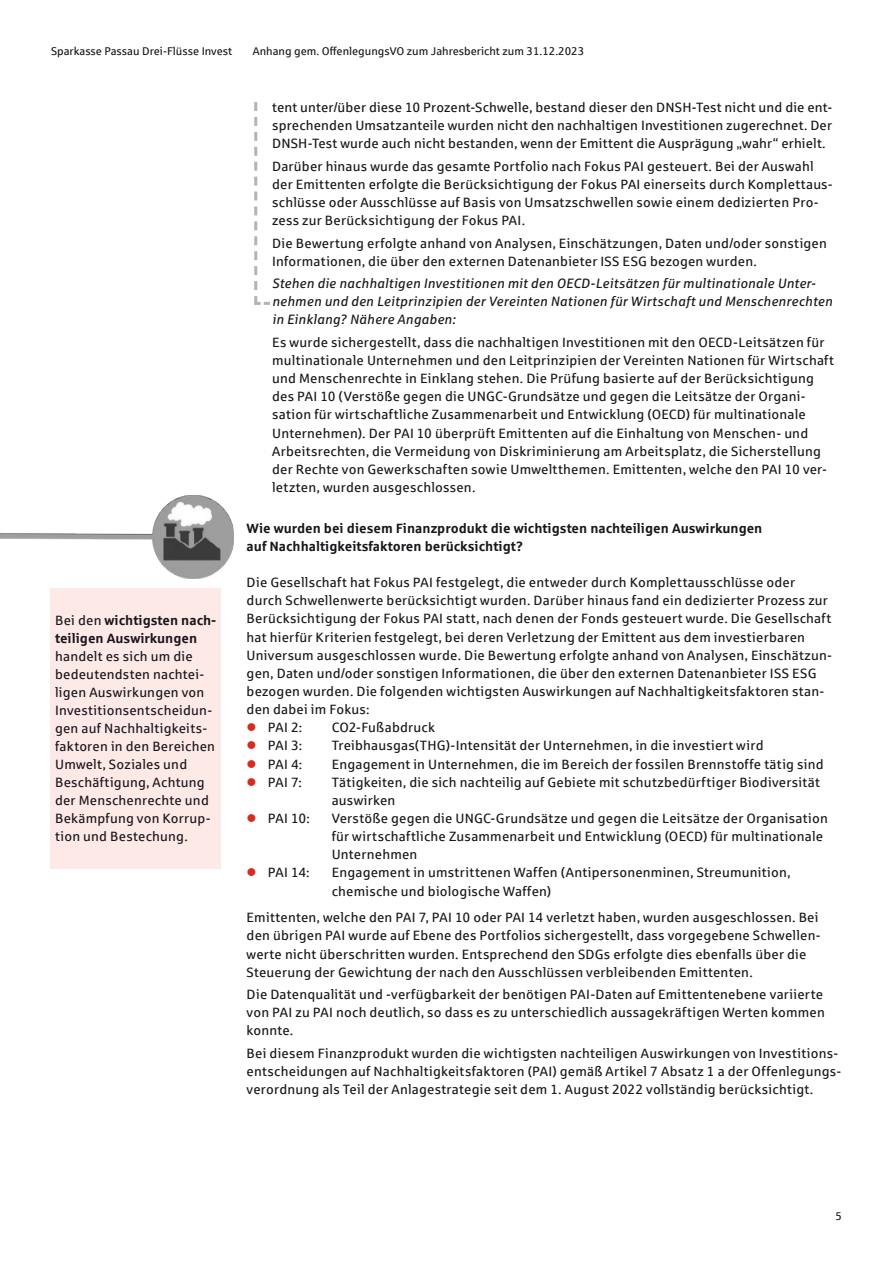
<style>
.page{position:relative;width:893px;height:1263px;background:#fff}
.page>*{position:absolute;margin:0;border:0;box-sizing:border-box;transform-origin:0 0}
.t1{font:13.5px/18.1px "Sparkasse Rg";letter-spacing:.015em;color:#1a171c}
.t2{font:italic 13.5px/18.1px "Sparkasse Rg";letter-spacing:.015em;color:#1a171c}
.t3{font:700 13.5px/18.1px "Sparkasse Rg";color:#1a171c}
.t4{font:11.25px "Sparkasse Rg";color:#1a171c}
.s1{font-weight:400}
.s2{color:#dd2919}
</style>
<div class="page">
<div style="left:51px;top:588px;width:170px;height:280px;background:#fdeae6"></div>
<img style="left:0;top:496px;width:234px;height:82px">
<svg style="left:254px;top:102px;width:16px;height:203px"></svg>
<p class="t4" style="left:51px;top:44px;width:183px">Sparkasse Passau Drei-Flüsse Invest</p>
<p class="t4" style="left:253px;top:44px;width:333px">Anhang gem. OffenlegungsVO zum Jahresbericht zum 31.12.2023</p>
<p class="t3" style="left:55px;top:611px;width:163px"><span class="s1">Bei den</span> wichtigsten nach&shy;teiligen Auswirkungen</p>
<p class="t1" style="left:55px;top:647px;width:161px">handelt es sich um die bedeutendsten nachtei&shy;ligen Auswirkungen von<br>Investitionsentscheidun&shy;gen auf Nachhaltigkeits&shy;faktoren in den Bereichen<br>Umwelt, Soziales und<br>Beschäftigung, Achtung der Menschenrechte und<br>Bekämpfung von Korrup&shy;tion und Bestechung.</p>
<p class="t1" style="left:272px;top:98px;width:562px;text-align:justify">tent unter/über diese 10 Prozent-Schwelle, bestand dieser den DNSH-Test nicht und die ent&shy;sprechenden Umsatzanteile wurden nicht den nachhaltigen Investitionen zugerechnet. Der DNSH-Test wurde auch nicht bestanden, wenn der Emittent die Ausprägung „wahr“ erhielt.</p>
<p class="t1" style="left:272px;top:157px;width:562px">Darüber hinaus wurde das gesamte Portfolio nach Fokus PAI gesteuert. Bei der Auswahl der Emittenten erfolgte die Berücksichtigung der Fokus PAI einerseits durch Komplettaus&shy;schlüsse oder Ausschlüsse auf Basis von Umsatzschwellen sowie einem dedizierten Pro&shy;zess zur Berücksichtigung der Fokus PAI.</p>
<p class="t1" style="left:272px;top:233px;width:556px">Die Bewertung erfolgte anhand von Analysen, Einschätzungen, Daten und/oder sonstigen<br>Informationen, die über den externen Datenanbieter ISS ESG bezogen wurden.</p>
<p class="t2" style="left:272px;top:274px;width:562px">Stehen die nachhaltigen Investitionen mit den OECD-Leitsätzen für multinationale Unter&shy;nehmen und den Leitprinzipien der Vereinten Nationen für Wirtschaft und Menschenrechten in Einklang? Nähere Angaben:</p>
<p class="t1" style="left:272px;top:333px;width:563px">Es wurde sichergestellt, dass die nachhaltigen Investitionen mit den OECD-Leitsätzen für multinationale Unternehmen und den Leitprinzipien der Vereinten Nationen für Wirtschaft und Menschenrechte in Einklang stehen. Die Prüfung basierte auf der Berücksichtigung des PAI 10 (Verstöße gegen die UNGC-Grundsätze und gegen die Leitsätze der Organi&shy;sation für wirtschaftliche Zusammenarbeit und Entwicklung (OECD) für multinationale Unternehmen). Der PAI 10 überprüft Emittenten auf die Einhaltung von Menschen- und Arbeitsrechten, die Vermeidung von Diskriminierung am Arbeitsplatz, die Sicherstellung der Rechte von Gewerkschaften sowie Umweltthemen. Emittenten, welche den PAI 10 ver&shy;letzten, wurden ausgeschlossen.</p>
<p class="t3" style="left:247px;top:518px;width:517px">Wie wurden bei diesem Finanzprodukt die wichtigsten nachteiligen Auswirkungen auf N achhaltigkeitsfaktoren berücksichtigt?</p>
<p class="t1" style="left:247px;top:573px;width:587px">Die Gesellschaft hat Fokus PAI festgelegt, die entweder durch Komplettausschlüsse oder durch Schwellenwerte berücksichtigt wurden. Darüber hinaus fand ein dedizierter Prozess zur Berücksichtigung der Fokus PAI statt, nach denen der Fonds gesteuert wurde. Die Gesellschaft hat hierfür Kriterien festgelegt, bei deren Verletzung der Emittent aus dem investierbaren Universum ausgeschlossen wurde. Die Bewertung erfolgte anhand von Analysen, Einschätzun&shy;gen, Daten und/oder sonstigen Informationen, die über den externen Datenanbieter ISS ESG bezogen wurden. Die folgenden wichtigsten Auswirkungen auf Nachhaltigkeitsfaktoren stan&shy;den dabei im Fokus:</p>
<p class="t1" style="left:247px;top:718px;width:57px"><span class="s2">●</span> PAI 2:</p>
<p class="t1" style="left:332px;top:718px;width:105px">CO2-Fußabdruck</p>
<p class="t1" style="left:247px;top:736px;width:57px"><span class="s2">●</span> PAI 3:</p>
<p class="t1" style="left:332px;top:736px;width:433px">Treibhausgas(THG)-Intensität der Unternehmen, in die investiert wird</p>
<p class="t1" style="left:247px;top:754px;width:57px"><span class="s2">●</span> PAI 4:</p>
<p class="t1" style="left:332px;top:754px;width:494px">Engagement in Unternehmen, die im Bereich der fossilen Brennstoffe tätig sind</p>
<p class="t1" style="left:247px;top:772px;width:57px"><span class="s2">●</span> PAI 7:</p>
<p class="t1" style="left:332px;top:772px;width:490px">Tätigkeiten, die sich nachteilig auf Gebiete mit schutzbedürftiger Biodiversität auswirken</p>
<p class="t1" style="left:247px;top:809px;width:65px"><span class="s2">●</span> PAI 10:</p>
<p class="t1" style="left:332px;top:809px;width:498px">Verstöße gegen die UNGC-Grundsätze und gegen die Leitsätze der Organisation für wirtschaftliche Zusammenarbeit und Entwicklung (OECD) für multinationale<br>Unternehmen</p>
<p class="t1" style="left:247px;top:863px;width:65px"><span class="s2">●</span> PAI 14:</p>
<p class="t1" style="left:332px;top:863px;width:460px">Engagement in umstrittenen Waffen (Antipersonenminen, Streumunition, chemische und biologische Waffen)</p>
<p class="t1" style="left:247px;top:908px;width:576px">Emittenten, welche den PAI 7, PAI 10 oder PAI 14 verletzt haben, wurden ausgeschlossen. Bei den übrigen PAI wurde auf Ebene des Portfolios sichergestellt, dass vorgegebene Schwellen&shy;werte nicht überschritten wurden. Entsprechend den SDGs erfolgte dies ebenfalls über die Steuerung der Gewichtung der nach den Ausschlüssen verbleibenden Emittenten.</p>
<p class="t1" style="left:247px;top:985px;width:580px">Die Datenqualität und -verfügbarkeit der benötigen PAI-Daten auf Emittentenebene variierte von PAI zu PAI noch deutlich, so dass es zu unterschiedlich aussagekräftigen Werten kommen konnte.</p>
<p class="t1" style="left:247px;top:1043px;width:596px">Bei diesem Finanzprodukt wurden die wichtigsten nachteiligen Auswirkungen von Investitions&shy;entscheidungen auf Nachhaltigkeitsfaktoren (PAI) gemäß Artikel 7 Absatz 1 a der Offenlegungs&shy;verordnung als Teil der Anlagestrategie seit dem 1. August 2022 vollständig berücksichtigt.</p>
<p class="t4" style="left:835px;top:1209px;width:8px">5</p>
</div>
